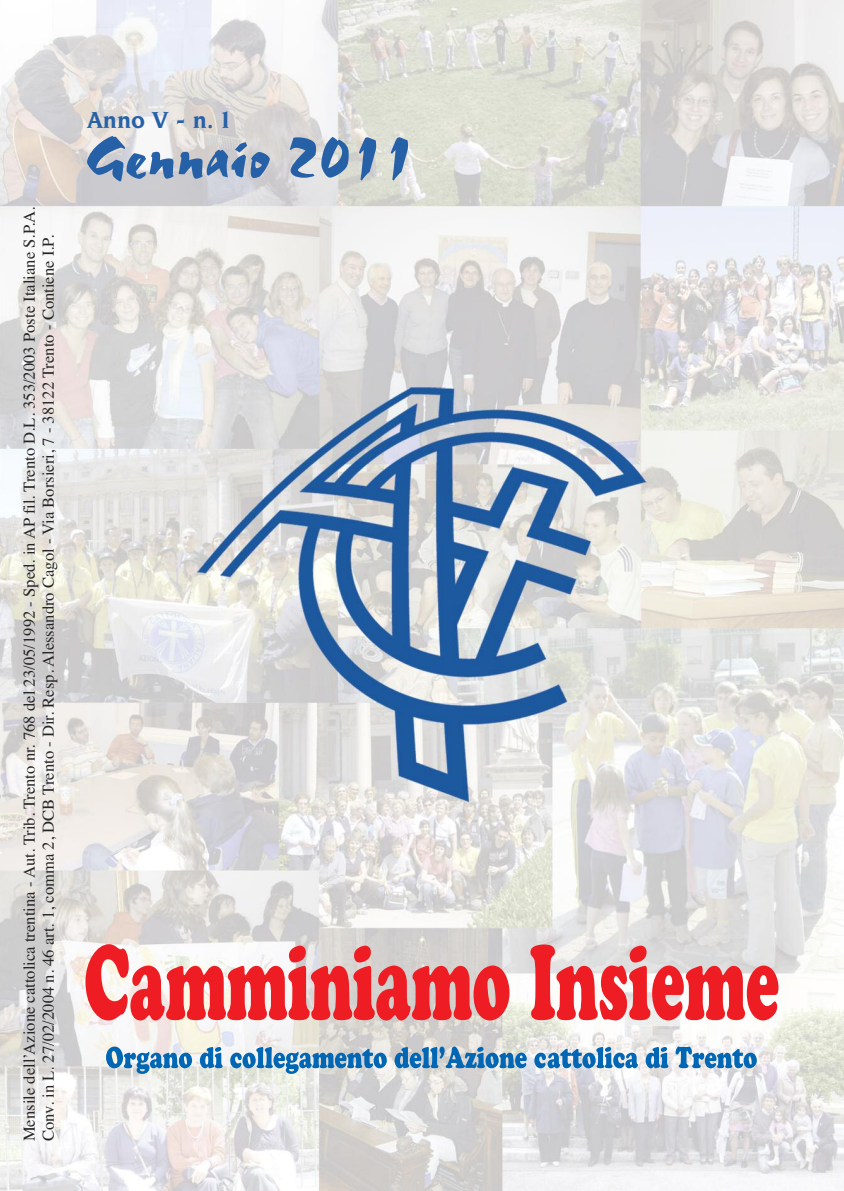
<style>
.page{position:relative;width:844px;height:1191px;background:#fff}
.page>*{position:absolute;margin:0;border:0;box-sizing:border-box;transform-origin:0 0}
.t1{font:63px "Staccato 555 BT Regular A";color:#2661a7}
.t2{font:700 24.5px "Novarese IT Cby BT";color:#2661a7}
.t3{font:16.62px/18.9px "Times";color:#272627}
</style>
<div class="page">
<img style="left:0;top:0;width:843px;height:1191px">
<svg style="left:85px;top:944px;width:424px;height:76px"></svg>
<svg style="left:530px;top:944px;width:248px;height:76px;background:#eb7d80"></svg>
<svg style="left:106px;top:1046px;width:86px;height:28px"></svg>
<svg style="left:200px;top:1047px;width:22px;height:21px"></svg>
<svg style="left:230px;top:1047px;width:157px;height:27px;background:#86b0cd"></svg>
<svg style="left:394px;top:1046px;width:132px;height:22px;background:#6c9ec3"></svg>
<svg style="left:534px;top:1047px;width:103px;height:21px;background:#74a6ce"></svg>
<svg style="left:645px;top:1047px;width:23px;height:21px"></svg>
<svg style="left:675px;top:1046px;width:81px;height:22px"></svg>
<p class="t3" style="left:20px;top:1141px;width:936px;rotate:-90deg">Mensile dell’Azione cattolica trentina - Aut. Trib. Trento nr. 768 del 23/05/1992 - Sped. in AP fil. Trento D.L. 353/2003 Poste Italiane S.P.A.<br>Conv. in L. 27/02/2004 n. 46 art. 1, comma 2, DCB Trento - Dir. Resp. Alessandro Cagol - Via Borsieri, 7 - 38122 Trento - Contiene I.P.</p>
<h2 class="t2" style="left:87px;top:110px;width:147px">Anno V - n.1</h2>
<h1 class="t1" style="left:87px;top:136px;width:330px">Gennaio 2011</h1>
</div>
